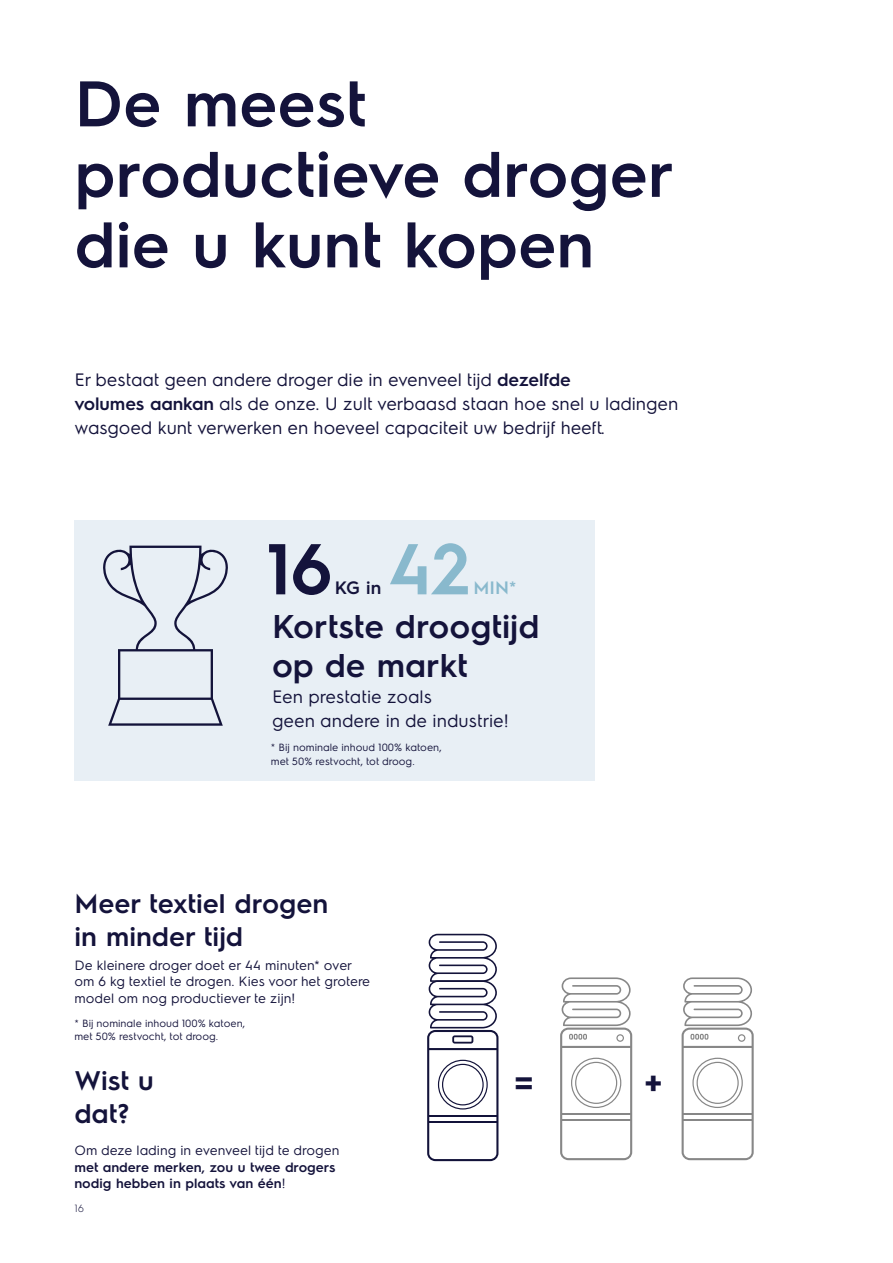
<style>
.page{position:relative;width:893px;height:1263px;background:#fff}
.page>*{position:absolute;margin:0;border:0;box-sizing:border-box;transform-origin:0 0}
.t1{font:600 72px "Electrolux Sans";color:#14133b}
.t2{font:600 72px "Electrolux Sans";color:#89b9cd}
.t3{font:600 64.5px/70.5px "Electrolux Sans";color:#14133b}
.t4{font:600 39px "Electrolux Sans";color:#14133b}
.t5{font:600 33px/39px "Electrolux Sans";color:#14133b}
.t6{font:600 27px/33px "Electrolux Sans";color:#14133b}
.t7{font:18px/24px "Electrolux Sans";letter-spacing:-.005em;color:#14133b}
.t8{font:600 18px "Electrolux Sans";color:#14133b}
.t9{font:600 18px "Electrolux Sans";color:#89b9cd}
.t10{font:13.5px/16.5px "Electrolux Sans";color:#14133b}
.t11{font:600 13.5px/16.5px "Electrolux Sans";color:#14133b}
.t12{font:10.5px/13.5px "Electrolux Sans";color:#14133b}
.t13{font:300 10.5px "Electrolux Sans";color:#14133b}
.s1{font-weight:600}
.s2{font-weight:400}
</style>
<div class="page">
<div style="left:74px;top:520px;width:521px;height:260px;background:#e8eff5"></div>
<svg style="left:103px;top:546px;width:125px;height:180px"></svg>
<svg style="left:427px;top:934px;width:71px;height:227px"></svg>
<div style="left:438px;top:1060px;width:50px;height:49px;border:1px solid #13133a;border-radius:50%"></div>
<div style="left:442px;top:1064px;width:42px;height:41px;border:1px solid #13133a;border-radius:50%"></div>
<hr style="left:428px;top:1115px;width:69px;height:1px;background:#13133a">
<hr style="left:428px;top:1121px;width:69px;height:1px;background:#13133a">
<svg style="left:560px;top:977px;width:72px;height:183px"></svg>
<svg style="left:682px;top:977px;width:72px;height:183px"></svg>
<h2 class="t3" style="left:74px;top:64px;width:601px">De meest productieve droger die u kunt kopen</h2>
<p class="t7" style="left:74px;top:366px;width:605px">Er bestaat geen andere droger die in evenveel tijd <span class="s1">dezelfde<br>volumes aankan</span> als de onze. U zult verbaasd staan hoe snel u ladingen wasgoed kunt verwerken en hoeveel capaciteit uw bedrijf heeft.</p>
<h1 class="t2" style="left:387px;top:519px;width:85px">42</h1>
<h1 class="t1" style="left:266px;top:519px;width:68px">16</h1>
<p class="t9" style="left:473px;top:575px;width:44px">MIN*</p>
<h3 class="t5" style="left:272px;top:605px;width:269px">Kortste droogtijd op de markt</h3>
<p class="t8" style="left:335px;top:575px;width:48px">KG in</p>
<p class="t7" style="left:272px;top:683px;width:238px">Een prestatie zoals<br>geen andere in de industrie!</p>
<p class="t12" style="left:271px;top:740px;width:172px">* Bij nominale inhoud 100% katoen, met 50% restvocht, tot droog.</p>
<h3 class="t6" style="left:74px;top:885px;width:255px">Meer textiel drogen in minder tijd</h3>
<p class="t10" style="left:74px;top:956px;width:297px">De kleinere droger doet er 44 minuten* over om 6 kg textiel te drogen. Kies voor het grotere model om nog productiever te zijn!</p>
<p class="t12" style="left:74px;top:1015px;width:172px">* Bij nominale inhoud 100% katoen, met 50% restvocht, tot droog.</p>
<h3 class="t6" style="left:74px;top:1062px;width:81px">Wist u dat?</h3>
<p class="t10" style="left:74px;top:1141px;width:266px">Om deze lading in evenveel tijd te drogen</p>
<p class="t11" style="left:74px;top:1157px;width:263px">met andere merken, zou u twee drogers nodig hebben in plaats van één<span class="s2">!</span></p>
<p class="t13" style="left:74px;top:1201px;width:11px">16</p>
<h3 class="t4" style="left:514px;top:1056px;width:22px">=</h3>
<h3 class="t4" style="left:644px;top:1056px;width:21px">+</h3>
</div>
